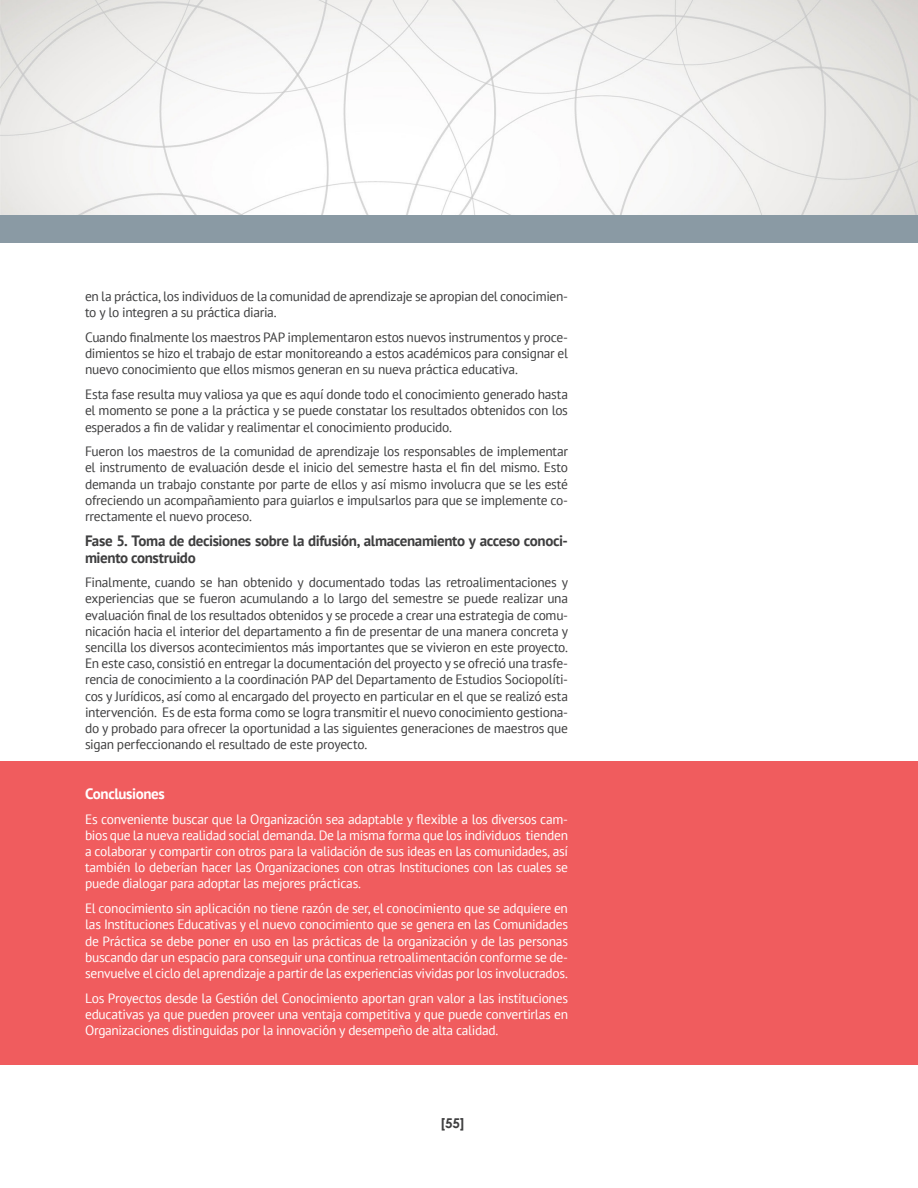
<style>
.page{position:relative;width:918px;height:1188px;background:#fff}
.page>*{position:absolute;margin:0;border:0;box-sizing:border-box;transform-origin:0 0}
.t1{font:700 15px/16.5px "PT Sans";letter-spacing:-.025em;color:#3e3e3f}
.t2{font:700 15px "PT Sans";letter-spacing:-.025em;color:#fff}
.t3{font:13.5px/16.2px "PT Sans";letter-spacing:-.02em;color:#3e3e3f;text-align:justify}
.t4{font:13.5px/16.2px "PT Sans";letter-spacing:-.02em;color:#fff;text-align:justify}
.t5{font:700 13.5px "Century Gothic";color:#3e3e3f}
</style>
<div class="page">
<div style="left:0;top:215px;width:918px;height:27px;background:#8a9aa4"></div>
<img style="left:0;top:0;width:918px;height:215px">
<div style="left:1px;top:761px;width:917px;height:304px;background:#f05c5e"></div>
<p class="t3" style="left:85px;top:288px;width:485px">en la práctica, los individuos de la comunidad de aprendizaje se apropian del conocimien&shy;to y lo integren a su práctica diaria.</p>
<p class="t3" style="left:85px;top:329px;width:485px">Cuando finalmente los maestros PAP implementaron estos nuevos instrumentos y proce&shy;dimientos se hizo el trabajo de estar monitoreando a estos académicos para consignar el nuevo conocimiento que ellos mismos generan en su nueva práctica educativa.</p>
<p class="t3" style="left:85px;top:386px;width:485px">Esta fase resulta muy valiosa ya que es aquí donde todo el conocimiento generado hasta el momento se pone a la práctica y se puede constatar los resultados obtenidos con los esperados a fin de validar y realimentar el conocimiento producido.</p>
<p class="t3" style="left:85px;top:443px;width:485px">Fueron los maestros de la comunidad de aprendizaje los responsables de implementar el instrumento de evaluación desde el inicio del semestre hasta el fin del mismo. Esto demanda un trabajo constante por parte de ellos y así mismo involucra que se les esté ofreciendo un acompañamiento para guiarlos e impulsarlos para que se implemente co&shy;rrectamente el nuevo proceso.</p>
<p class="t1" style="left:85px;top:532px;width:485px">Fase 5. Toma de decisiones sobre la difusión, almacenamiento y acceso conoci&shy;miento construido</p>
<p class="t3" style="left:85px;top:574px;width:485px">Finalmente, cuando se han obtenido y documentado todas las retroalimentaciones y experiencias que se fueron acumulando a lo largo del semestre se puede realizar una evaluación final de los resultados obtenidos y se procede a crear una estrategia de comu&shy;nicación hacia el interior del departamento a fin de presentar de una manera concreta y sencilla los diversos acontecimientos más importantes que se vivieron en este proyecto.<br>En este caso, consistió en entregar la documentación del proyecto y se ofreció una trasfe&shy;rencia de conocimiento a la coordinación PAP del Departamento de Estudios Sociopolíti&shy;cos y Jurídicos, así como al encargado del proyecto en particular en el que se realizó esta intervención. Es de esta forma como se logra transmitir el nuevo conocimiento gestiona&shy;do y probado para ofrecer la oportunidad a las siguientes generaciones de maestros que sigan perfeccionando el resultado de este proyecto.</p>
<p class="t2" style="left:85px;top:784px;width:81px">Conclusiones</p>
<p class="t4" style="left:85px;top:811px;width:485px">Es conveniente buscar que la Organización sea adaptable y flexible a los diversos cam&shy;bios que la nueva realidad social demanda. De la misma forma que los individuos tienden a colaborar y compartir con otros para la validación de sus ideas en las comunidades, así también lo deberían hacer las Organizaciones con otras Instituciones con las cuales se puede dialogar para adoptar las mejores prácticas.</p>
<p class="t4" style="left:85px;top:900px;width:485px">El conocimiento sin aplicación no tiene razón de ser, el conocimiento que se adquiere en las Instituciones Educativas y el nuevo conocimiento que se genera en las Comunidades de Práctica se debe poner en uso en las prácticas de la organización y de las personas buscando dar un espacio para conseguir una continua retroalimentación conforme se de&shy;senvuelve el ciclo del aprendizaje a partir de las experiencias vividas por los involucrados.</p>
<p class="t4" style="left:85px;top:990px;width:485px">Los Proyectos desde la Gestión del Conocimiento aportan gran valor a las instituciones educativas ya que pueden proveer una ventaja competitiva y que puede convertirlas en Organizaciones distinguidas por la innovación y desempeño de alta calidad.</p>
<p class="t5" style="left:441px;top:1114px;width:25px">[55]</p>
</div>
